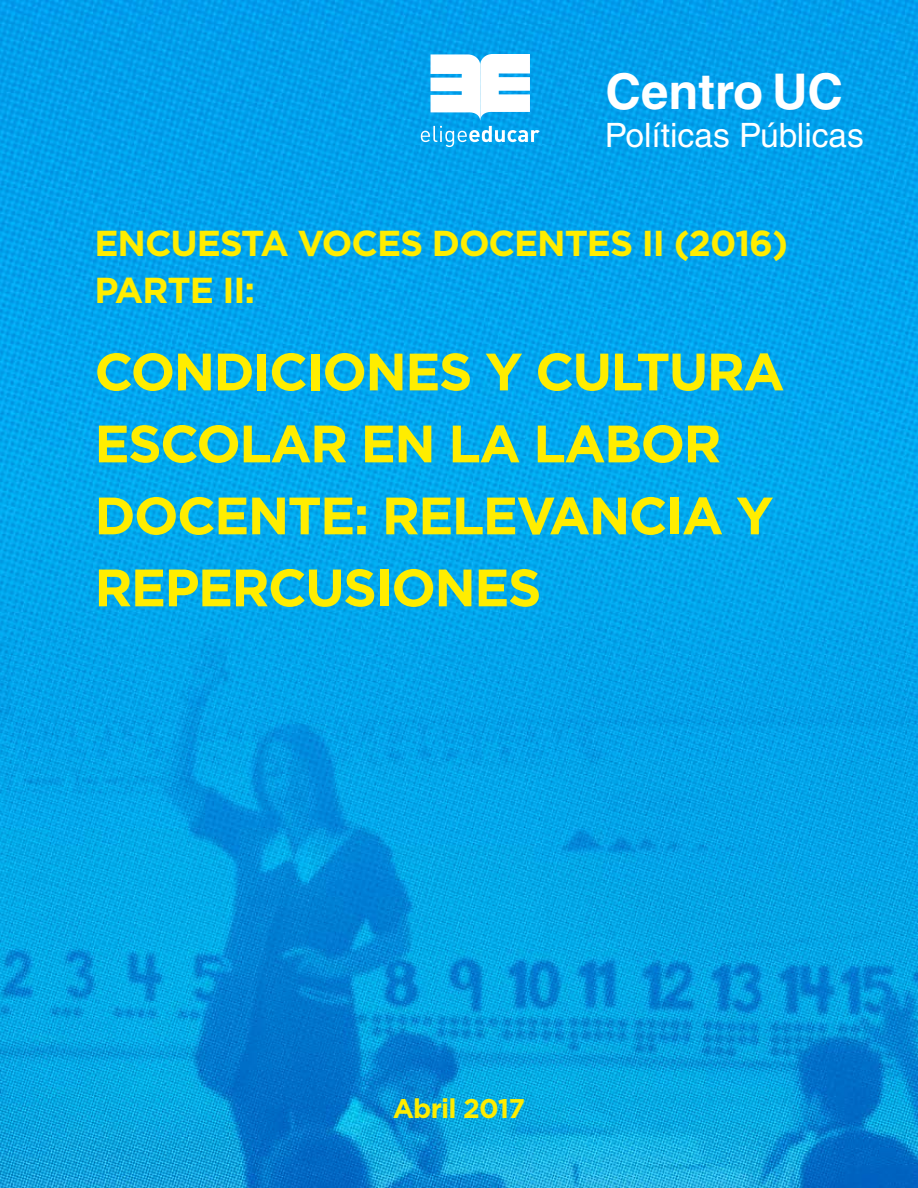
<style>
.page{position:relative;width:918px;height:1188px;background:#fff}
.page>*{position:absolute;margin:0;border:0;box-sizing:border-box;transform-origin:0 0}
.t1{font:700 52.5px/72px "Gotham";letter-spacing:-.03em;color:#ffed00}
.t2{font:700 49.2px "Helvetica LT Std";color:#fff}
.t3{font:700 36.15px/47px "Gotham";letter-spacing:-.03em;color:#ffed00}
.t4{font:33.6px "Helvetica LT Std";color:#fff}
.t5{font:700 27px "Gotham";letter-spacing:-.03em;color:#ffed00}
</style>
<div class="page">
<img style="left:0;top:0;width:918px;height:1188px">
<svg style="left:421px;top:54px;width:119px;height:93px"></svg>
<p class="t2" style="left:606px;top:62px;width:239px">Centro UC</p>
<p class="t4" style="left:605px;top:115px;width:261px">Políticas Públicas</p>
<p class="t3" style="left:94px;top:220px;width:695px">ENCUESTA VOCES DOCENTES II (2016)<br>PARTE II:</p>
<p class="t1" style="left:94px;top:335px;width:692px">CONDICIONES Y CULTURA<br>ESCOLAR EN LA LABOR<br>DOCENTE: RELEVANCIA Y<br>REPERCUSIONES</p>
<p class="t5" style="left:393px;top:1091px;width:134px">Abril 2017</p>
</div>
